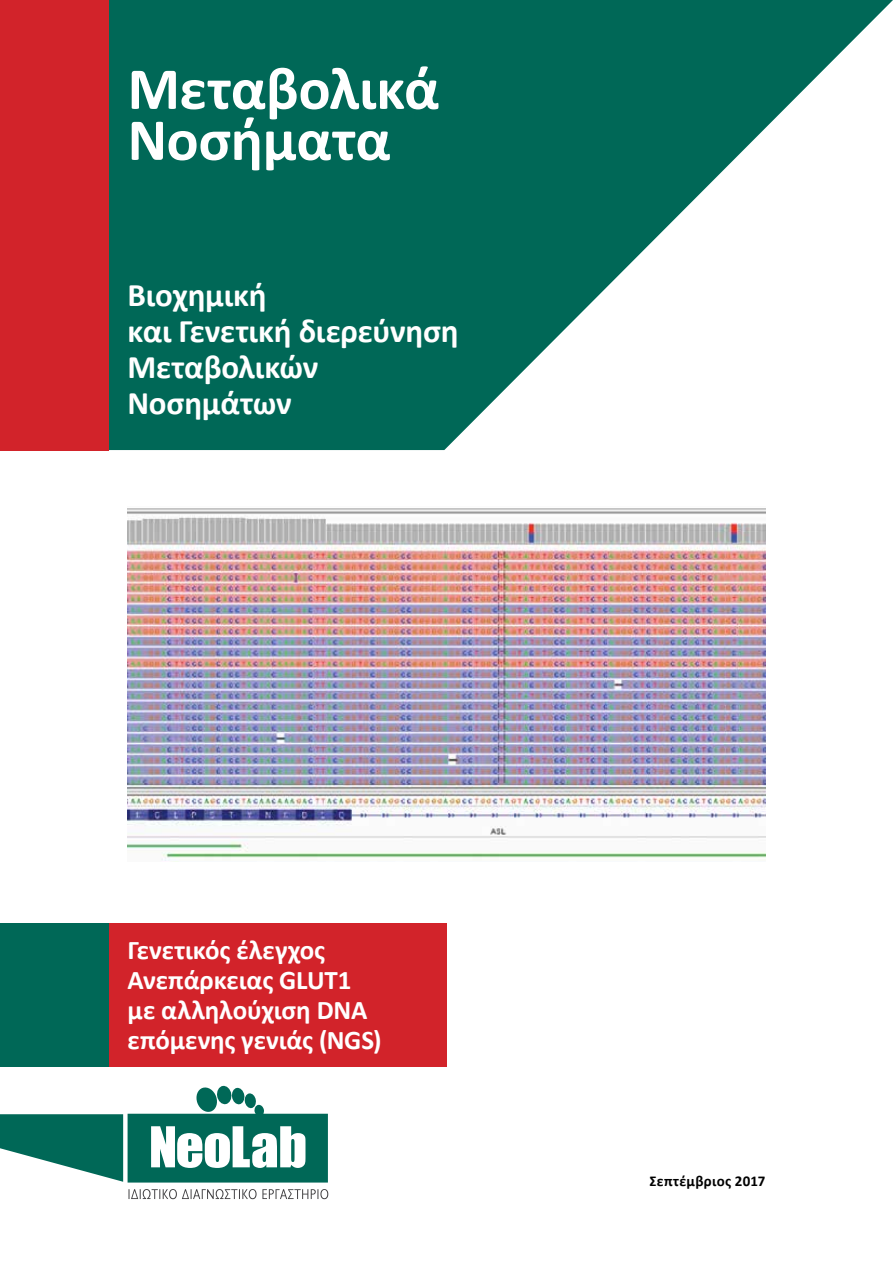
<style>
.page{position:relative;width:893px;height:1263px;background:#fff}
.page>*{position:absolute;margin:0;border:0;box-sizing:border-box;transform-origin:0 0}
.t1{font:700 60px/51px "Calibri";letter-spacing:-.005em;color:#fff}
.t2{font:700 33px/36px "Calibri";letter-spacing:-.005em;color:#fff}
.t3{font:700 27px/30px "Calibri";letter-spacing:-.005em;color:#fff}
.t4{font:700 15px "Calibri";letter-spacing:.02em;color:#000}
</style>
<div class="page">
<svg style="left:108px;top:0;width:785px;height:450px;fill:#006857"></svg>
<img style="left:128px;top:508px;width:637px;height:354px">
<div style="left:0;top:0;width:108px;height:450px;background:#d2232a"></div>
<div style="left:0;top:923px;width:446px;height:143px;background:#d2232a"></div>
<div style="left:0;top:923px;width:108px;height:143px;background:#006857"></div>
<svg style="left:0;top:1085px;width:329px;height:115px"></svg>
<h1 class="t1" style="left:128px;top:63px;width:313px">Μεταβολικά<br>Νοσήματα</h1>
<p class="t2" style="left:128px;top:277px;width:333px">Βιοχημική<br>και Γενετική διερεύνηση<br>Μεταβολικών<br>Νοσημάτων</p>
<p class="t3" style="left:128px;top:935px;width:256px">Γενετικός έλεγχος<br>Ανεπάρκειας GLUT1 με αλληλούχιση DNA επόμενης γενιάς (NGS)</p>
<p class="t4" style="left:649px;top:1172px;width:118px">Σεπτέμβριος 2017</p>
</div>
